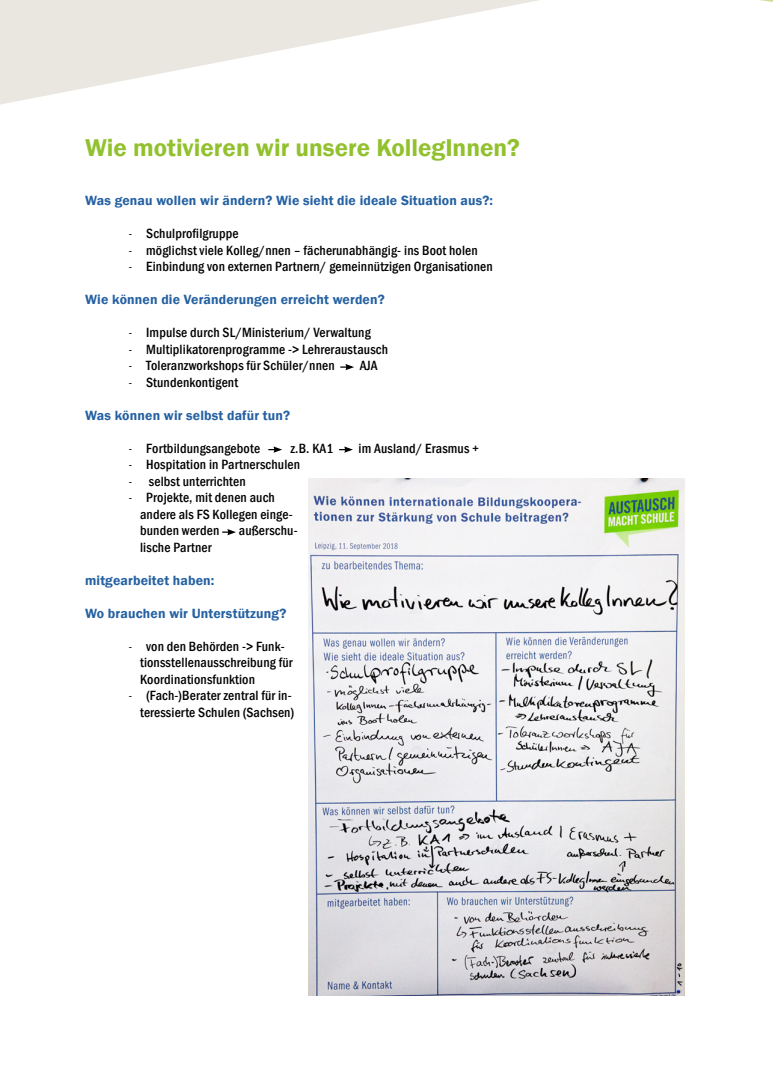
<style>
.page{position:relative;width:773px;height:1081px;background:#fff}
.page>*{position:absolute;margin:0;border:0;box-sizing:border-box;transform-origin:0 0}
.t1{font:600 25px "Franklin Gothic";color:#92c12e}
.t2{font:500 condensed 13.75px/16.5px "Franklin Gothic";letter-spacing:.01em;color:#000}
.t3{font:600 13.75px "Franklin Gothic";letter-spacing:.01em;color:#2561a2}
.s1{font-family:"Franklin Gothic LT Book Cmpr";font-weight:400;font-stretch:normal}
</style>
<div class="page">
<svg style="left:0;top:0;width:539px;height:105px;fill:#e9e7e0"></svg>
<svg style="left:760px;top:0;width:12px;height:2px"></svg>
<svg style="left:340px;top:364px;width:14px;height:6px"></svg>
<svg style="left:268px;top:446px;width:14px;height:7px"></svg>
<svg style="left:339px;top:446px;width:14px;height:7px"></svg>
<svg style="left:222px;top:529px;width:14px;height:6px"></svg>
<img style="left:308px;top:478px;width:376px;height:518px">
<h1 class="t1" style="left:85px;top:132px;width:436px">Wie motivieren wir unsere KollegInnen?</h1>
<p class="t3" style="left:85px;top:192px;width:409px">Was genau wollen wir ändern? Wie sieht die ideale Situation aus?:</p>
<p class="t2" style="left:129px;top:225px;width:111px"><span class="s1">-</span> Schulprofilgruppe</p>
<p class="t2" style="left:129px;top:242px;width:350px"><span class="s1">-</span> möglichst viele Kolleg/nnen – fächerunabhängig- ins Boot holen</p>
<p class="t2" style="left:129px;top:258px;width:365px"><span class="s1">-</span> Einbindung von externen Partnern/ gemeinnützigen Organisationen</p>
<p class="t3" style="left:85px;top:291px;width:301px">Wie können die Veränderungen erreicht werden?</p>
<p class="t2" style="left:129px;top:324px;width:243px"><span class="s1">-</span> Impulse durch SL/Ministerium/ Verwaltung</p>
<p class="t2" style="left:129px;top:341px;width:261px"><span class="s1">-</span> Multiplikatorenprogramme -&gt; Lehreraustausch</p>
<p class="t2" style="left:129px;top:357px;width:207px"><span class="s1">-</span> Toleranzworkshops für Schüler/nnen</p>
<p class="t2" style="left:359px;top:357px;width:20px">AJA</p>
<p class="t2" style="left:129px;top:374px;width:111px"><span class="s1">-</span> Stundenkontigent</p>
<p class="t3" style="left:85px;top:407px;width:206px">Was können wir selbst dafür tun?</p>
<p class="t2" style="left:129px;top:440px;width:133px"><span class="s1">-</span> Fortbildungsangebote</p>
<p class="t2" style="left:290px;top:440px;width:45px">z.B. KA1</p>
<p class="t2" style="left:358px;top:440px;width:122px">im Ausland/ Erasmus +</p>
<p class="t2" style="left:129px;top:456px;width:173px"><span class="s1">-</span> Hospitation in Partnerschulen</p>
<p class="t2" style="left:129px;top:473px;width:118px"><span class="s1">-</span> selbst unterrichten</p>
<p class="t2" style="left:140px;top:489px;width:154px;text-indent:-11px"><span class="s1">-</span> Projekte, mit denen auch andere als FS Kollegen einge&shy;bunden werden</p>
<p class="t2" style="left:239px;top:522px;width:60px">außerschu-</p>
<p class="t2" style="left:140px;top:539px;width:73px">lische Partner</p>
<p class="t3" style="left:85px;top:572px;width:131px">mitgearbeitet haben:</p>
<p class="t3" style="left:85px;top:605px;width:203px">Wo brauchen wir Unterstützung?</p>
<p class="t2" style="left:140px;top:638px;width:154px;text-indent:-11px"><span class="s1">-</span> von den Behörden -&gt; Funk&shy;tionsstellenausschreibung für<br>Koordinationsfunktion</p>
<p class="t2" style="left:129px;top:687px;width:167px;text-align:right"><span class="s1">-</span> (Fach-)Berater zentral für in&shy;teressierte Schulen (Sachsen)</p>
</div>
